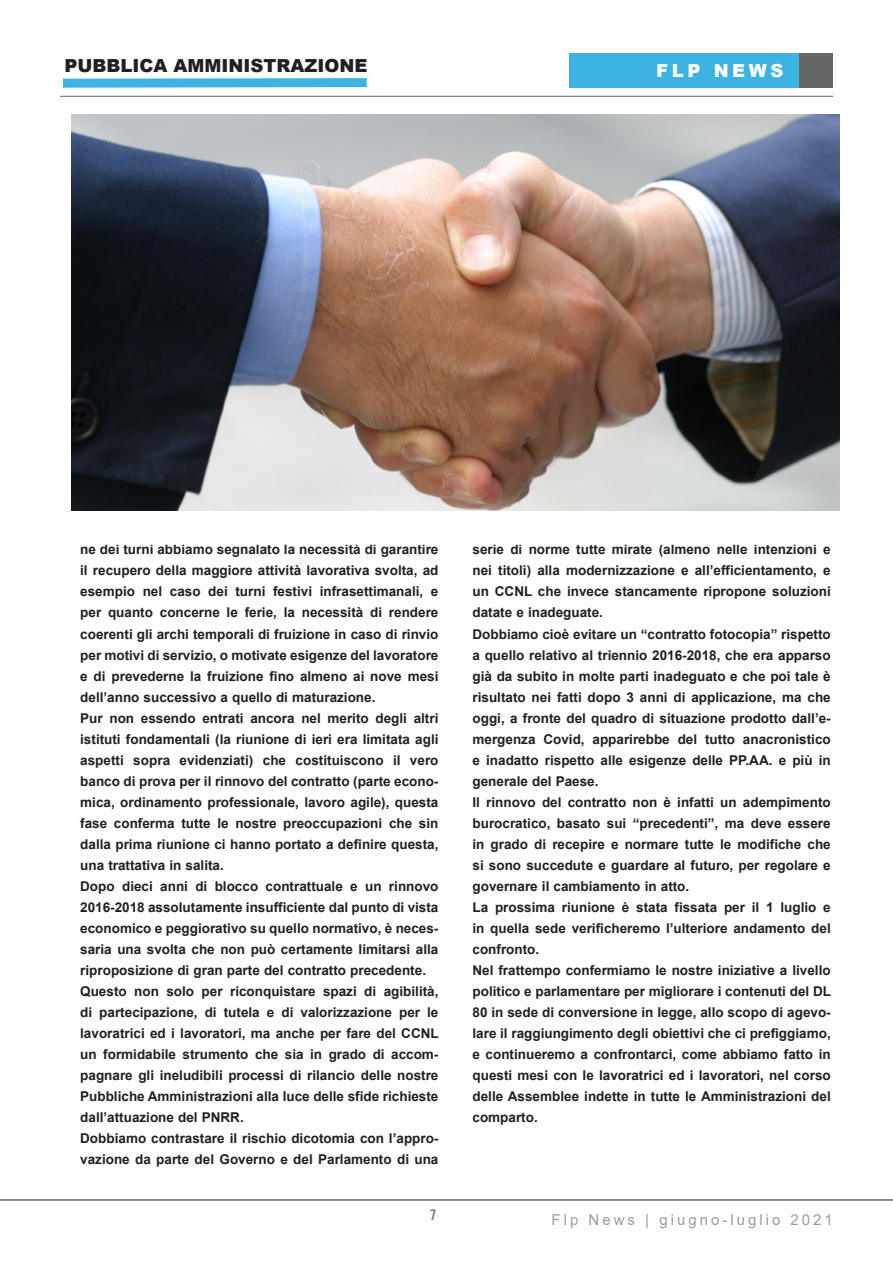
<style>
.page{position:relative;width:893px;height:1263px;background:#fff}
.page>*{position:absolute;margin:0;border:0;box-sizing:border-box;transform-origin:0 0}
.Section_heading_head{font:900 18px "Arial";color:#231f20}
.t1{font:900 18px "Arial";letter-spacing:.2em;color:#fff}
.t2{font:15px "Arial";letter-spacing:.2em;color:#9a9c9e}
.TOC_headings{font:15px "Bebas Neue";color:#73776c}
.Body_paragraph{font:700 13.5px/21px "Arial";color:#231f20;text-align:justify}
</style>
<div class="page">
<div style="left:798px;top:53px;width:35px;height:35px;background:#656666"></div>
<div style="left:569px;top:53px;width:229px;height:35px;background:#3cb3e0"></div>
<hr style="left:60px;top:96px;width:773px;height:1px;background:#73776c">
<hr style="left:0;top:1199px;width:893px;height:2px;background:#8a8b8b">
<img style="left:71px;top:114px;width:769px;height:396px">
<svg style="left:63px;top:78px;width:304px;height:10px;background:#4fbae3"></svg>
<p class="Section_heading_head" style="left:65px;top:52px;width:304px">PUBBLICA AMMINISTRAZIONE</p>
<h1 class="t1" style="left:656px;top:57px;width:129px">FLP NEWS</h1>
<p class="Body_paragraph" style="left:80px;top:539px;width:360px">ne dei turni abbiamo segnalato la necessità di garantire il recupero della maggiore attività lavorativa svolta, ad esempio nel caso dei turni festivi infrasettimanali, e per quanto concerne le ferie, la necessità di rendere coerenti gli archi temporali di fruizione in caso di rinvio per motivi di servizio, o motivate esigenze del lavoratore e di prevederne la fruizione fino almeno ai nove mesi dell’anno successivo a quello di maturazione.</p>
<p class="Body_paragraph" style="left:80px;top:707px;width:360px">Pur non essendo entrati ancora nel merito degli altri istituti fondamentali (la riunione di ieri era limitata agli aspetti sopra evidenziati) che costituiscono il vero banco di prova per il rinnovo del contratto (parte econo&shy;mica, ordinamento professionale, lavoro agile), questa fase conferma tutte le nostre preoccupazioni che sin dalla prima riunione ci hanno portato a definire questa, una trattativa in salita.</p>
<p class="Body_paragraph" style="left:80px;top:875px;width:360px">Dopo dieci anni di blocco contrattuale e un rinnovo 2016-2018 assolutamente insufficiente dal punto di vista economico e peggiorativo su quello normativo, è neces&shy;saria una svolta che non può certamente limitarsi alla riproposizione di gran parte del contratto precedente.</p>
<p class="Body_paragraph" style="left:80px;top:980px;width:360px">Questo non solo per riconquistare spazi di agibilità, di partecipazione, di tutela e di valorizzazione per le lavoratrici ed i lavoratori, ma anche per fare del CCNL un formidabile strumento che sia in grado di accom&shy;pagnare gli ineludibili processi di rilancio delle nostre Pubbliche Amministrazioni alla luce delle sfide richieste dall’attuazione del PNRR.</p>
<p class="Body_paragraph" style="left:80px;top:1127px;width:360px">Dobbiamo contrastare il rischio dicotomia con l’appro&shy;vazione da parte del Governo e del Parlamento di una</p>
<p class="TOC_headings" style="left:430px;top:1207px;width:7px">7</p>
<p class="Body_paragraph" style="left:472px;top:539px;width:360px">serie di norme tutte mirate (almeno nelle intenzioni e nei titoli) alla modernizzazione e all’efficientamento, e un CCNL che invece stancamente ripropone soluzioni datate e inadeguate.</p>
<p class="Body_paragraph" style="left:472px;top:623px;width:360px">Dobbiamo cioè evitare un “contratto fotocopia” rispetto a quello relativo al triennio 2016-2018, che era apparso già da subito in molte parti inadeguato e che poi tale è risultato nei fatti dopo 3 anni di applicazione, ma che oggi, a fronte del quadro di situazione prodotto dall’e&shy;mergenza Covid, apparirebbe del tutto anacronistico e inadatto rispetto alle esigenze delle PP.AA. e più in generale del Paese.</p>
<p class="Body_paragraph" style="left:472px;top:791px;width:360px">Il rinnovo del contratto non è infatti un adempimento burocratico, basato sui “precedenti”, ma deve essere in grado di recepire e normare tutte le modifiche che si sono succedute e guardare al futuro, per regolare e governare il cambiamento in atto.</p>
<p class="Body_paragraph" style="left:472px;top:896px;width:360px">La prossima riunione è stata fissata per il 1 luglio e in quella sede verificheremo l’ulteriore andamento del confronto.</p>
<p class="Body_paragraph" style="left:472px;top:959px;width:360px">Nel frattempo confermiamo le nostre iniziative a livello politico e parlamentare per migliorare i contenuti del DL 80 in sede di conversione in legge, allo scopo di agevo&shy;lare il raggiungimento degli obiettivi che ci prefiggiamo, e continueremo a confrontarci, come abbiamo fatto in questi mesi con le lavoratrici ed i lavoratori, nel corso delle Assemblee indette in tutte le Amministrazioni del comparto.</p>
<p class="t2" style="left:552px;top:1209px;width:283px">Flp News | giugno-luglio 2021</p>
</div>
